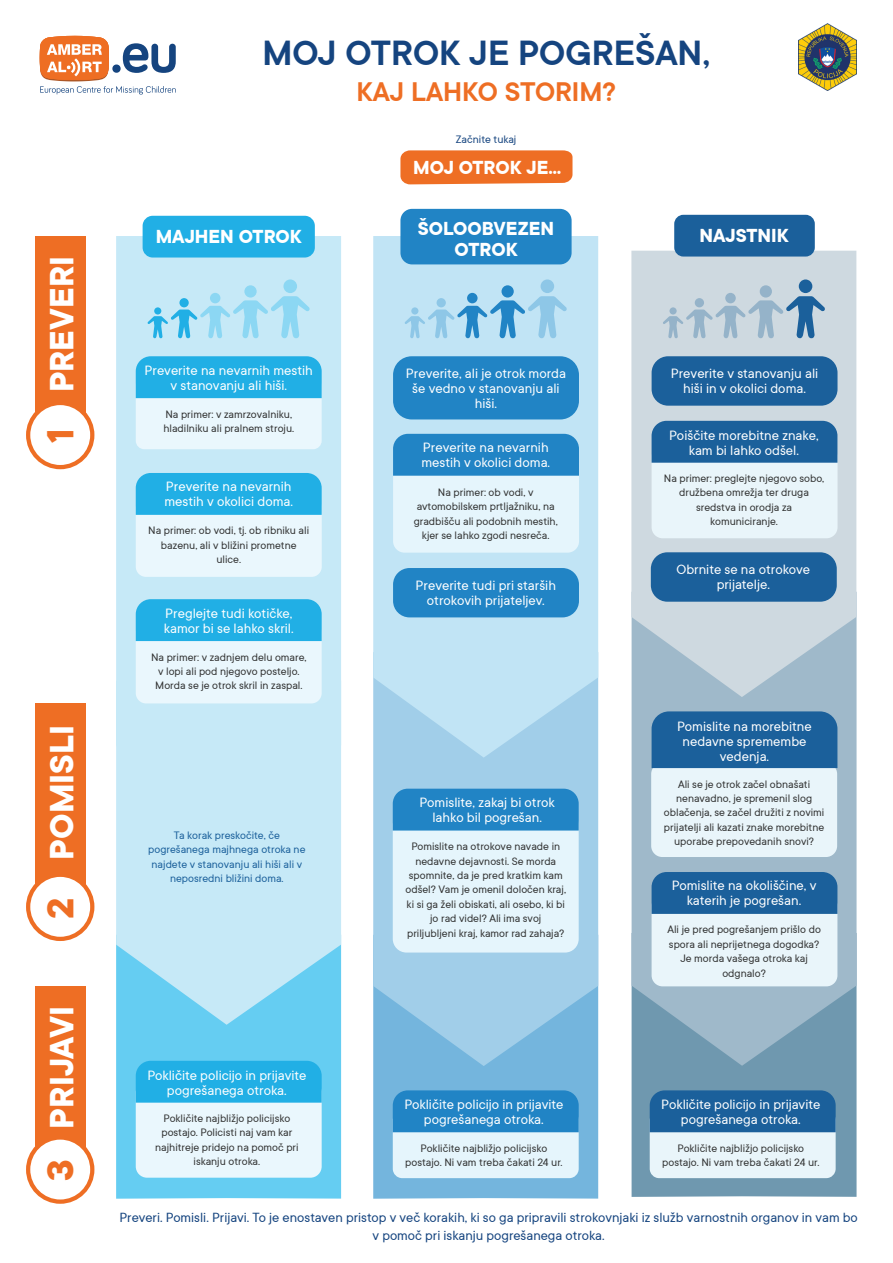
<style>
.page{position:relative;width:893px;height:1263px;background:#fff}
.page>*{position:absolute;margin:0;border:0;box-sizing:border-box;transform-origin:0 0}
.t1{font:700 42px "TT Commons Classic";color:#ee6e24}
.t2{font:600 39px "TT Commons Classic";color:#15447f}
.t3{font:700 37.5px "TT Commons Classic";color:#fff}
.t4{font:600 30px "TT Commons Classic";color:#ee6e24}
.t5{font:700 21px/21px "TT Commons Classic";color:#fff;text-align:center}
.t6{font:15px/15px "TT Commons Classic";color:#fff;text-align:center}
.t7{font:14.7px/17.7px "TT Commons Classic";color:#15447f;text-align:center}
.t8{font:12px/14.4px "TT Commons Classic";color:#313232;text-align:center}
.t9{font:12px/14.4px "TT Commons Classic";color:#1b609b;text-align:center}
.t10{font:12px "TT Commons Classic";color:#15447f}
</style>
<div class="page">
<svg style="left:40px;top:36px;width:136px;height:58px"></svg>
<div style="left:632px;top:1066px;width:224px;height:131px;background:#6f98af"></div>
<svg style="left:632px;top:697px;width:224px;height:369px;background:#92b0c3"></svg>
<div style="left:373px;top:1066px;width:225px;height:133px;background:#74b5dd"></div>
<svg style="left:373px;top:758px;width:225px;height:308px;background:#97c8e6"></svg>
<div style="left:116px;top:1025px;width:225px;height:174px;background:#65cdf2"></div>
<svg style="left:116px;top:825px;width:225px;height:200px;background:#b2e3f5"></svg>
<svg style="left:373px;top:236px;width:225px;height:522px;background:#bbe0f2"></svg>
<div style="left:393px;top:568px;width:186px;height:49px;background:#2184c5;border-radius:17px"></div>
<div style="left:393px;top:356px;width:186px;height:63px;background:#2184c5;border-radius:19px"></div>
<div style="left:116px;top:236px;width:225px;height:589px;background:#c6e9f7"></div>
<div style="left:136px;top:498px;width:186px;height:79px;background:#eaf7fd;border-radius:10px"></div>
<div style="left:136px;top:622px;width:186px;height:81px;background:#eaf7fd;border-radius:10px"></div>
<svg style="left:136px;top:356px;width:186px;height:93px;background:#90d6f2"></svg>
<div style="left:136px;top:473px;width:186px;height:42px;background:#21afe5"></div>
<div style="left:136px;top:599px;width:186px;height:42px;background:#21afe5"></div>
<div style="left:651px;top:763px;width:186px;height:94px;background:#e9f5fa;border-radius:11px"></div>
<div style="left:652px;top:895px;width:185px;height:91px;background:#e9f5fa;border-radius:11px"></div>
<div style="left:652px;top:711px;width:185px;height:57px;background:#1b609b"></div>
<div style="left:652px;top:872px;width:185px;height:42px;background:#1b609b"></div>
<div style="left:136px;top:1081px;width:186px;height:97px;background:#eaf7fd;border-radius:11px"></div>
<div style="left:393px;top:811px;width:186px;height:141px;background:#e5f5fc;border-radius:14px"></div>
<div style="left:393px;top:789px;width:186px;height:41px;background:#2184c5"></div>
<div style="left:136px;top:1061px;width:186px;height:42px;background:#21afe5"></div>
<div style="left:393px;top:1111px;width:186px;height:67px;background:#e5f5fc;border-radius:9px"></div>
<div style="left:393px;top:1090px;width:186px;height:42px;background:#2184c5"></div>
<div style="left:650px;top:1111px;width:186px;height:67px;background:#e9f5fa;border-radius:9px"></div>
<div style="left:650px;top:1090px;width:186px;height:42px;background:#1b609b"></div>
<div style="left:143px;top:216px;width:172px;height:41px;background:#21afe5;border-radius:10px"></div>
<div style="left:400px;top:150px;width:172px;height:34px;background:#ee6e24"></div>
<div style="left:393px;top:452px;width:186px;height:101px;background:#e5f5fc;border-radius:11px"></div>
<div style="left:393px;top:434px;width:186px;height:42px;background:#2184c5"></div>
<div style="left:400px;top:209px;width:172px;height:55px;background:#2184c5;border-radius:12px"></div>
<svg style="left:631px;top:251px;width:225px;height:446px;background:#c5d3dc"></svg>
<div style="left:652px;top:445px;width:185px;height:93px;background:#e9f5fa;border-radius:11px"></div>
<div style="left:652px;top:421px;width:185px;height:42px;background:#1b609b"></div>
<div style="left:674px;top:215px;width:141px;height:42px;background:#1b609b;border-radius:9px"></div>
<div style="left:651px;top:552px;width:186px;height:50px;background:#1b609b;border-radius:17px"></div>
<div style="left:652px;top:356px;width:185px;height:50px;background:#1b609b;border-radius:17px"></div>
<div style="left:35px;top:236px;width:50px;height:207px;background:#ee6e24"></div>
<div style="left:28px;top:403px;width:64px;height:64px;background:#fff;border-radius:50%"></div>
<div style="left:26px;top:401px;width:68px;height:68px;border:4px solid #ee6e24;border-radius:50%"></div>
<div style="left:35px;top:703px;width:50px;height:212px;background:#ee6e24"></div>
<div style="left:28px;top:875px;width:64px;height:64px;background:#fff;border-radius:50%"></div>
<div style="left:26px;top:873px;width:68px;height:68px;border:4px solid #ee6e24;border-radius:50%"></div>
<div style="left:35px;top:986px;width:50px;height:192px;background:#ee6e24"></div>
<div style="left:28px;top:1137px;width:64px;height:64px;background:#fff;border-radius:50%"></div>
<div style="left:26px;top:1135px;width:68px;height:69px;border:4px solid #ee6e24;border-radius:50%"></div>
<svg style="left:405px;top:279px;width:162px;height:59px;background:#a4d2ec"></svg>
<svg style="left:147px;top:279px;width:163px;height:59px;background:#aee1f4"></svg>
<div style="left:799px;top:279px;width:13px;height:14px;background:#1b609b;border-radius:50%"></div>
<div style="left:760px;top:285px;width:12px;height:13px;background:#95b3c9;border-radius:6px"></div>
<div style="left:725px;top:293px;width:11px;height:10px;background:#95b3c9;border-radius:5px"></div>
<svg style="left:663px;top:296px;width:162px;height:43px;background:#acc2d2"></svg>
<img style="left:799px;top:23px;width:57px;height:67px">
<h3 class="t3" style="left:37px;top:392px;width:137px;rotate:-90deg">PREVERI</h3>
<h1 class="t1" style="left:33px;top:443px;width:16px;rotate:-90deg">1</h1>
<h3 class="t3" style="left:37px;top:860px;width:136px;rotate:-90deg">POMISLI</h3>
<h1 class="t1" style="left:33px;top:919px;width:23px;rotate:-90deg">2</h1>
<h3 class="t3" style="left:37px;top:1129px;width:124px;rotate:-90deg">PRIJAVI</h3>
<h1 class="t1" style="left:33px;top:1181px;width:23px;rotate:-90deg">3</h1>
<h2 class="t2" style="left:263px;top:28px;width:449px">MOJ OTROK JE POGREŠAN,</h2>
<h3 class="t4" style="left:357px;top:73px;width:261px">KAJ LAHKO STORIM?</h3>
<p class="t10" style="left:456px;top:132px;width:62px">Začnite tukaj</p>
<h3 class="t5" style="left:156px;top:225px;width:148px">MAJHEN OTROK</h3>
<p class="t6" style="left:144px;top:363px;width:170px">Preverite na nevarnih mestih v stanovanju ali hiši.</p>
<p class="t8" style="left:163px;top:406px;width:132px;text-align:left">Na primer: v zamrzovalniku, hladilniku ali pralnem stroju.</p>
<p class="t6" style="left:164px;top:478px;width:130px;text-align:left">Preverite na nevarnih mestih v okolici doma.</p>
<p class="t8" style="left:148px;top:523px;width:162px">Na primer: ob vodi, tj. ob ribniku ali bazenu, ali v bližini prometne ulice.</p>
<p class="t6" style="left:164px;top:605px;width:131px;text-align:left">Preglejte tudi kotičke, kamor bi se lahko skril.</p>
<p class="t8" style="left:151px;top:649px;width:157px">Na primer: v zadnjem delu omare, v lopi ali pod njegovo posteljo.<br>Morda se je otrok skril in zaspal.</p>
<p class="t9" style="left:148px;top:828px;width:159px">Ta korak preskočite, če pogrešanega majhnega otroka ne najdete v stanovanju ali hiši ali v neposredni bližini doma.</p>
<p class="t6" style="left:147px;top:1067px;width:161px">Pokličite policijo in prijavite pogrešanega otroka.</p>
<p class="t8" style="left:155px;top:1111px;width:145px">Pokličite najbližjo policijsko postajo. Policisti naj vam kar najhitreje pridejo na pomoč pri iskanju otroka.</p>
<h3 class="t5" style="left:413px;top:156px;width:150px">MOJ OTROK JE…</h3>
<h3 class="t5" style="left:418px;top:217px;width:138px">ŠOLOOBVEZEN<br>OTROK</h3>
<p class="t6" style="left:406px;top:365px;width:162px">Preverite, ali je otrok morda še vedno v stanovanju ali hiši.</p>
<p class="t6" style="left:421px;top:439px;width:130px;text-align:left">Preverite na nevarnih mestih v okolici doma.</p>
<p class="t8" style="left:414px;top:484px;width:146px">Na primer: ob vodi, v avtomobilskem prtljažniku, na gradbišču ali podobnih mestih, kjer se lahko zgodi nesreča.</p>
<p class="t6" style="left:416px;top:577px;width:142px">Preverite tudi pri starših otrokovih prijateljev.</p>
<p class="t6" style="left:419px;top:794px;width:137px">Pomislite, zakaj bi otrok lahko bil pogrešan.</p>
<p class="t8" style="left:405px;top:839px;width:162px">Pomislite na otrokove navade in nedavne dejavnosti. Se morda spomnite, da je pred kratkim kam odšel? Vam je omenil določen kraj, ki si ga želi obiskati, ali osebo, ki bi jo rad videl? Ali ima svoj priljubljeni kraj, kamor rad zahaja?</p>
<p class="t6" style="left:404px;top:1096px;width:161px">Pokličite policijo in prijavite pogrešanega otroka.</p>
<p class="t8" style="left:405px;top:1140px;width:159px">Pokličite najbližjo policijsko postajo. Ni vam treba čakati 24 ur.</p>
<h3 class="t5" style="left:699px;top:225px;width:91px">NAJSTNIK</h3>
<p class="t6" style="left:671px;top:365px;width:149px">Preverite v stanovanju ali hiši in v okolici doma.</p>
<p class="t6" style="left:669px;top:427px;width:151px">Poiščite morebitne znake, kam bi lahko odšel.</p>
<p class="t8" style="left:664px;top:470px;width:162px">Na primer: preglejte njegovo sobo, družbena omrežja ter druga sredstva in orodja za komuniciranje.</p>
<p class="t6" style="left:676px;top:562px;width:135px">Obrnite se na otrokove prijatelje.</p>
<p class="t6" style="left:677px;top:718px;width:136px">Pomislite na morebitne nedavne spremembe vedenja.</p>
<p class="t8" style="left:664px;top:776px;width:162px">Ali se je otrok začel obnašati nenavadno, je spremenil slog oblačenja, se začel družiti z novimi prijatelji ali kazati znake morebitne uporabe prepovedanih snovi?</p>
<p class="t6" style="left:672px;top:878px;width:146px">Pomislite na okoliščine, v katerih je pogrešan.</p>
<p class="t8" style="left:667px;top:922px;width:155px">Ali je pred pogrešanjem prišlo do spora ali neprijetnega dogodka?<br>Je morda vašega otroka kaj odgnalo?</p>
<p class="t6" style="left:661px;top:1096px;width:161px">Pokličite policijo in prijavite pogrešanega otroka.</p>
<p class="t8" style="left:662px;top:1140px;width:159px">Pokličite najbližjo policijsko postajo. Ni vam treba čakati 24 ur.</p>
<p class="t7" style="left:119px;top:1208px;width:740px">Preveri. Pomisli. Prijavi. To je enostaven pristop v več korakih, ki so ga pripravili strokovnjaki iz služb varnostnih organov in vam bo v pomoč pri iskanju pogrešanega otroka.</p>
</div>
